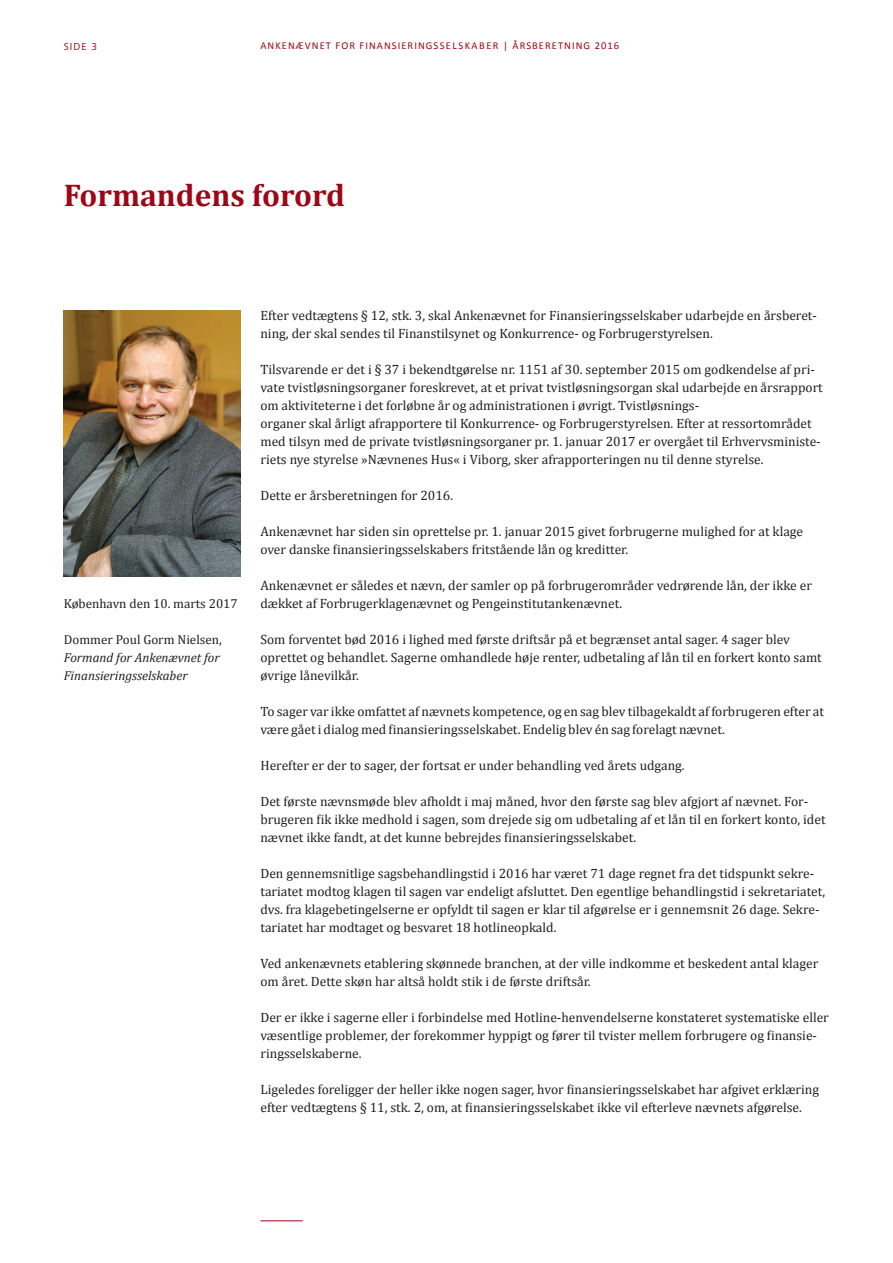
<style>
.page{position:relative;width:893px;height:1263px;background:#fff}
.page>*{position:absolute;margin:0;border:0;box-sizing:border-box;transform-origin:0 0}
.t1{font:700 31.5px "Cambria";color:#9d0715}
.t2{font:13.5px/18px "Cambria";color:#231f20}
.t3{font:13.05px "Cambria";color:#231f20}
.t4{font:italic 13.05px/18px "Cambria";color:#231f20}
.t5{font:10.5px "Calibri";letter-spacing:.1em;color:#9d0715}
.t6{font:10.5px "Frutiger Next Pro";color:#9d0715}
</style>
<div class="page">
<img style="left:64px;top:310px;width:177px;height:266px">
<hr style="left:260px;top:1220px;width:43px;height:1px;background:#9d0715">
<p class="t6" style="left:64px;top:40px;width:35px">SIDE 3</p>
<p class="t5" style="left:260px;top:39px;width:360px">ANKENÆVNET FOR FINANSIERINGSSELSKABER | ÅRSBERETNING 2016</p>
<h1 class="t1" style="left:64px;top:173px;width:283px">Formandens forord</h1>
<p class="t3" style="left:64px;top:595px;width:175px">København den 10. marts 2017</p>
<p class="t3" style="left:64px;top:631px;width:160px">Dommer Poul Gorm Nielsen,</p>
<p class="t4" style="left:64px;top:648px;width:158px">Formand for Ankenævnet for<br>Finansieringsselskaber</p>
<p class="t2" style="left:260px;top:306px;width:558px">Efter vedtægtens § 12, stk. 3, skal Ankenævnet for Finansieringsselskaber udarbejde en årsberet&shy;ning, der skal sendes til Finanstilsynet og Konkurrence- og Forbrugerstyrelsen.</p>
<p class="t2" style="left:260px;top:360px;width:564px">Tilsvarende er det i § 37 i bekendtgørelse nr. 1151 af 30. september 2015 om godkendelse af pri&shy;vate tvistløsningsorganer foreskrevet, at et privat tvistløsningsorgan skal udarbejde en årsrapport om aktiviteterne i det forløbne år og administrationen i øvrigt. Tvistløsnings-<br>organer skal årligt afrapportere til Konkurrence- og Forbrugerstyrelsen. Efter at ressortområdet med tilsyn med de private tvistløsningsorganer pr. 1. januar 2017 er overgået til Erhvervsministe&shy;riets nye styrelse »Nævnenes Hus« i Viborg, sker afrapporteringen nu til denne styrelse.</p>
<p class="t2" style="left:260px;top:486px;width:194px">Dette er årsberetningen for 2016.</p>
<p class="t2" style="left:260px;top:522px;width:544px">Ankenævnet har siden sin oprettelse pr. 1. januar 2015 givet forbrugerne mulighed for at klage over danske finansieringsselskabers fritstående lån og kreditter.</p>
<p class="t2" style="left:260px;top:576px;width:553px">Ankenævnet er således et nævn, der samler op på forbrugerområder vedrørende lån, der ikke er dækket af Forbrugerklagenævnet og Pengeinstitutankenævnet.</p>
<p class="t2" style="left:260px;top:630px;width:563px">Som forventet bød 2016 i lighed med første driftsår på et begrænset antal sager. 4 sager blev oprettet og behandlet. Sagerne omhandlede høje renter, udbetaling af lån til en forkert konto samt øvrige lånevilkår.</p>
<p class="t2" style="left:260px;top:702px;width:565px">To sager var ikke omfattet af nævnets kompetence, og en sag blev tilbagekaldt af forbrugeren efter at være gået i dialog med finansieringsselskabet. Endelig blev én sag forelagt nævnet.</p>
<p class="t2" style="left:260px;top:756px;width:426px">Herefter er der to sager, der fortsat er under behandling ved årets udgang.</p>
<p class="t2" style="left:260px;top:792px;width:567px">Det første nævnsmøde blev afholdt i maj måned, hvor den første sag blev afgjort af nævnet. For&shy;brugeren fik ikke medhold i sagen, som drejede sig om udbetaling af et lån til en forkert konto, idet nævnet ikke fandt, at det kunne bebrejdes finansieringsselskabet.</p>
<p class="t2" style="left:260px;top:864px;width:566px">Den gennemsnitlige sagsbehandlingstid i 2016 har været 71 dage regnet fra det tidspunkt sekre&shy;tariatet modtog klagen til sagen var endeligt afsluttet. Den egentlige behandlingstid i sekretariatet, dvs. fra klagebetingelserne er opfyldt til sagen er klar til afgørelse er i gennemsnit 26 dage. Sekre&shy;tariatet har modtaget og besvaret 18 hotlineopkald.</p>
<p class="t2" style="left:260px;top:954px;width:559px">Ved ankenævnets etablering skønnede branchen, at der ville indkomme et beskedent antal klager om året. Dette skøn har altså holdt stik i de første driftsår.</p>
<p class="t2" style="left:260px;top:1008px;width:570px">Der er ikke i sagerne eller i forbindelse med Hotline-henvendelserne konstateret systematiske eller væsentlige problemer, der forekommer hyppigt og fører til tvister mellem forbrugere og finansie&shy;ringsselskaberne.</p>
<p class="t2" style="left:260px;top:1080px;width:560px">Ligeledes foreligger der heller ikke nogen sager, hvor finansieringsselskabet har afgivet erklæring efter vedtægtens § 11, stk. 2, om, at finansieringsselskabet ikke vil efterleve nævnets afgørelse.</p>
</div>
